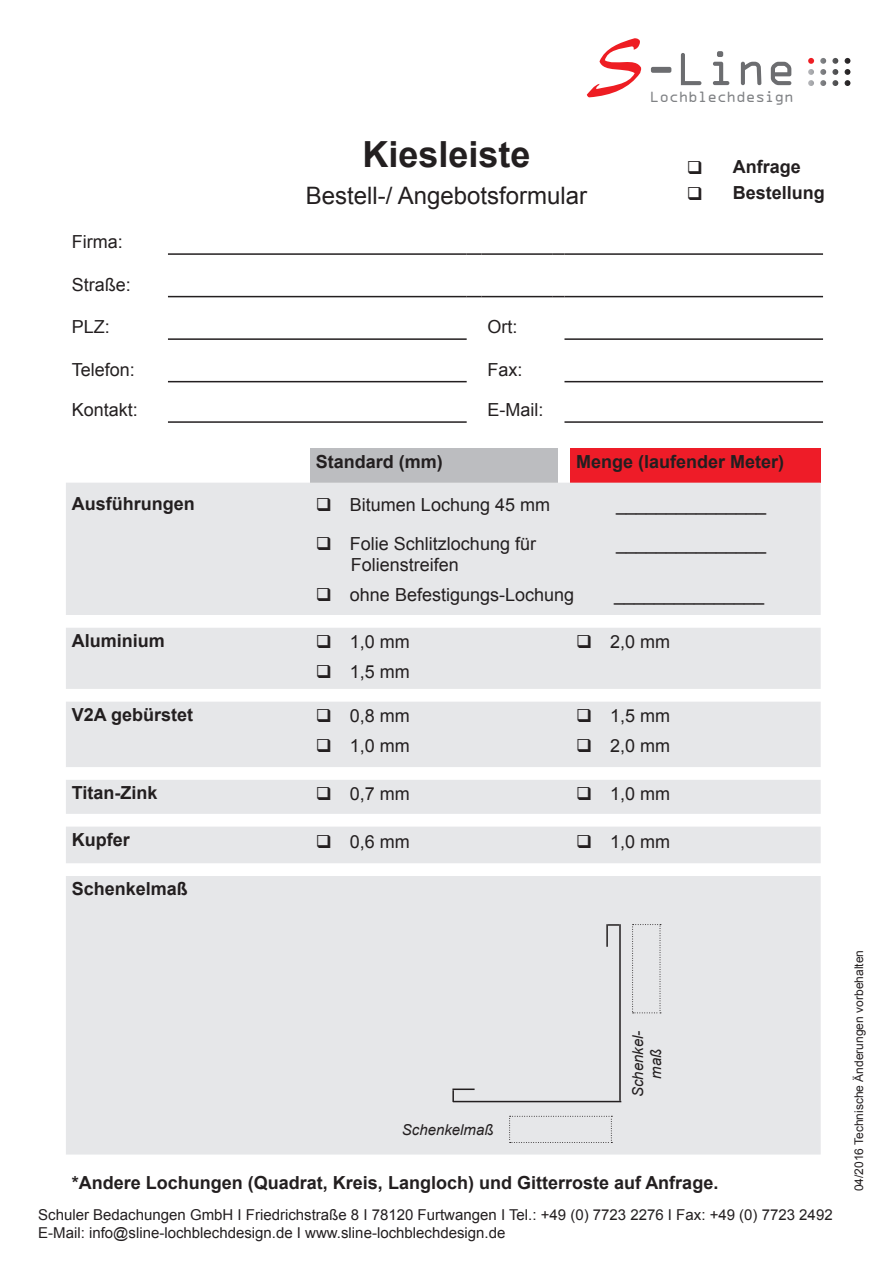
<style>
.page{position:relative;width:893px;height:1263px;background:#fff}
.page>*{position:absolute;margin:0;border:0;box-sizing:border-box;transform-origin:0 0}
.t1{font:700 36px "Arial";color:#231f20}
.t2{font:24px "Arial";color:#231f20}
.t3{font:18px "Arial";color:#231f20}
.t4{font:700 18px "Arial";color:#231f20}
.t5{font:15.9px "OCRA Extended";color:#808285}
.t6{font:15px/18px "Arial";color:#231f20}
.t7{font:italic 15px/18px "Arial";color:#231f20;text-align:center}
.t8{font:12px "Arial";color:#231f20}
</style>
<div class="page">
<hr style="left:168px;top:253px;width:299px;height:2px;background:#231f20">
<svg style="left:467px;top:253px;width:15px;height:2px"></svg>
<hr style="left:482px;top:253px;width:71px;height:2px;background:#231f20">
<svg style="left:553px;top:253px;width:11px;height:2px"></svg>
<hr style="left:564px;top:253px;width:259px;height:2px;background:#231f20">
<hr style="left:168px;top:338px;width:299px;height:2px;background:#231f20">
<hr style="left:168px;top:381px;width:299px;height:1px;background:#231f20">
<hr style="left:168px;top:421px;width:299px;height:2px;background:#231f20">
<hr style="left:564px;top:338px;width:259px;height:2px;background:#231f20">
<hr style="left:564px;top:381px;width:259px;height:1px;background:#231f20">
<hr style="left:564px;top:421px;width:259px;height:2px;background:#231f20">
<hr style="left:168px;top:296px;width:299px;height:1px;background:#231f20">
<svg style="left:467px;top:296px;width:15px;height:1px"></svg>
<hr style="left:482px;top:296px;width:71px;height:1px;background:#231f20">
<hr style="left:564px;top:296px;width:259px;height:1px;background:#231f20">
<svg style="left:651px;top:67px;width:20px;height:6px"></svg>
<svg style="left:681px;top:53px;width:20px;height:32px"></svg>
<svg style="left:713px;top:51px;width:16px;height:34px"></svg>
<svg style="left:741px;top:62px;width:20px;height:23px"></svg>
<svg style="left:771px;top:62px;width:20px;height:23px"></svg>
<svg style="left:587px;top:38px;width:54px;height:59px"></svg>
<svg style="left:832px;top:58px;width:6px;height:28px"></svg>
<svg style="left:845px;top:58px;width:5px;height:28px"></svg>
<svg style="left:820px;top:58px;width:6px;height:28px"></svg>
<svg style="left:808px;top:58px;width:6px;height:28px"></svg>
<div style="left:310px;top:449px;width:247px;height:34px;background:#bcbdc0"></div>
<div style="left:570px;top:449px;width:251px;height:34px;background:#ee1c28"></div>
<svg style="left:66px;top:483px;width:755px;height:671px;fill:#e6e7e9"></svg>
<svg style="left:509px;top:1116px;width:103px;height:27px"></svg>
<svg style="left:632px;top:924px;width:29px;height:89px"></svg>
<hr style="left:453px;top:1101px;width:168px;height:1px;background:#231f20">
<hr style="left:619px;top:924px;width:2px;height:177px;background:#231f20">
<svg style="left:608px;top:924px;width:11px;height:2px"></svg>
<svg style="left:452px;top:1090px;width:2px;height:12px"></svg>
<hr style="left:452px;top:1088px;width:23px;height:2px;background:#231f20">
<hr style="left:606px;top:924px;width:2px;height:23px;background:#231f20">
<h1 class="t1" style="left:362px;top:129px;width:170px">Kiesleiste</h1>
<h2 class="t2" style="left:306px;top:179px;width:283px">Bestell-/ Angebotsformular</h2>
<p class="t3" style="left:72px;top:229px;width:52px">Firma:</p>
<p class="t3" style="left:72px;top:272px;width:61px">Straße:</p>
<p class="t3" style="left:72px;top:314px;width:40px">PLZ:</p>
<p class="t3" style="left:488px;top:314px;width:32px">Ort:</p>
<p class="t3" style="left:72px;top:357px;width:65px">Telefon:</p>
<p class="t3" style="left:488px;top:357px;width:37px">Fax:</p>
<p class="t3" style="left:72px;top:397px;width:68px">Kontakt:</p>
<p class="t3" style="left:488px;top:397px;width:57px">E-Mail:</p>
<p class="t5" style="left:650px;top:88px;width:145px">Lochblechdesign</p>
<p class="t4" style="left:687px;top:154px;width:116px">❑ Anfrage</p>
<p class="t4" style="left:687px;top:180px;width:140px">❑ Bestellung</p>
<p class="t4" style="left:316px;top:449px;width:129px">Standard (mm)</p>
<p class="t4" style="left:576px;top:449px;width:210px">Menge (laufender Meter)</p>
<p class="t4" style="left:72px;top:491px;width:124px">Ausführungen</p>
<p class="t3" style="left:316px;top:492px;width:236px">❑ Bitumen Lochung 45 mm</p>
<p class="t3" style="left:316px;top:531px;width:222px">❑ Folie Schlitzlochung für</p>
<p class="t3" style="left:351px;top:552px;width:110px">Folienstreifen</p>
<p class="t3" style="left:316px;top:582px;width:260px">❑ ohne Befestigungs-Lochung</p>
<p class="t3" style="left:616px;top:492px;width:152px">_______________</p>
<p class="t3" style="left:616px;top:531px;width:152px">_______________</p>
<p class="t3" style="left:614px;top:582px;width:152px">_______________</p>
<p class="t4" style="left:72px;top:628px;width:95px">Aluminium</p>
<p class="t3" style="left:316px;top:629px;width:96px">❑ 1,0 mm</p>
<p class="t3" style="left:316px;top:659px;width:96px">❑ 1,5 mm</p>
<p class="t4" style="left:72px;top:702px;width:123px">V2A gebürstet</p>
<p class="t3" style="left:316px;top:703px;width:96px">❑ 0,8 mm</p>
<p class="t3" style="left:316px;top:733px;width:96px">❑ 1,0 mm</p>
<p class="t3" style="left:576px;top:629px;width:96px">❑ 2,0 mm</p>
<p class="t3" style="left:576px;top:703px;width:96px">❑ 1,5 mm</p>
<p class="t3" style="left:576px;top:733px;width:96px">❑ 2,0 mm</p>
<p class="t4" style="left:72px;top:780px;width:87px">Titan-Zink</p>
<p class="t3" style="left:316px;top:781px;width:96px">❑ 0,7 mm</p>
<p class="t3" style="left:576px;top:781px;width:96px">❑ 1,0 mm</p>
<p class="t4" style="left:72px;top:827px;width:59px">Kupfer</p>
<p class="t3" style="left:316px;top:830px;width:96px">❑ 0,6 mm</p>
<p class="t3" style="left:576px;top:830px;width:96px">❑ 1,0 mm</p>
<p class="t4" style="left:72px;top:876px;width:118px">Schenkelmaß</p>
<p class="t7" style="left:402px;top:1120px;width:93px">Schenkelmaß</p>
<p class="t7" style="left:629px;top:1097px;width:68px;rotate:-90deg">Schenkel&shy;maß</p>
<p class="t4" style="left:72px;top:1170px;width:648px">*Andere Lochungen (Quadrat, Kreis, Langloch) und Gitterroste auf Anfrage.</p>
<p class="t6" style="left:38px;top:1205px;width:796px">Schuler Bedachungen GmbH I Friedrichstraße 8 I 78120 Furtwangen I Tel.: +49 (0) 7723 2276 I Fax: +49 (0) 7723 2492<br>E-Mail: info@sline-lochblechdesign.de I www.sline-lochblechdesign.de</p>
<p class="t8" style="left:851px;top:1191px;width:243px;rotate:-90deg">04/2016 Technische Änderungen vorbehalten</p>
</div>
